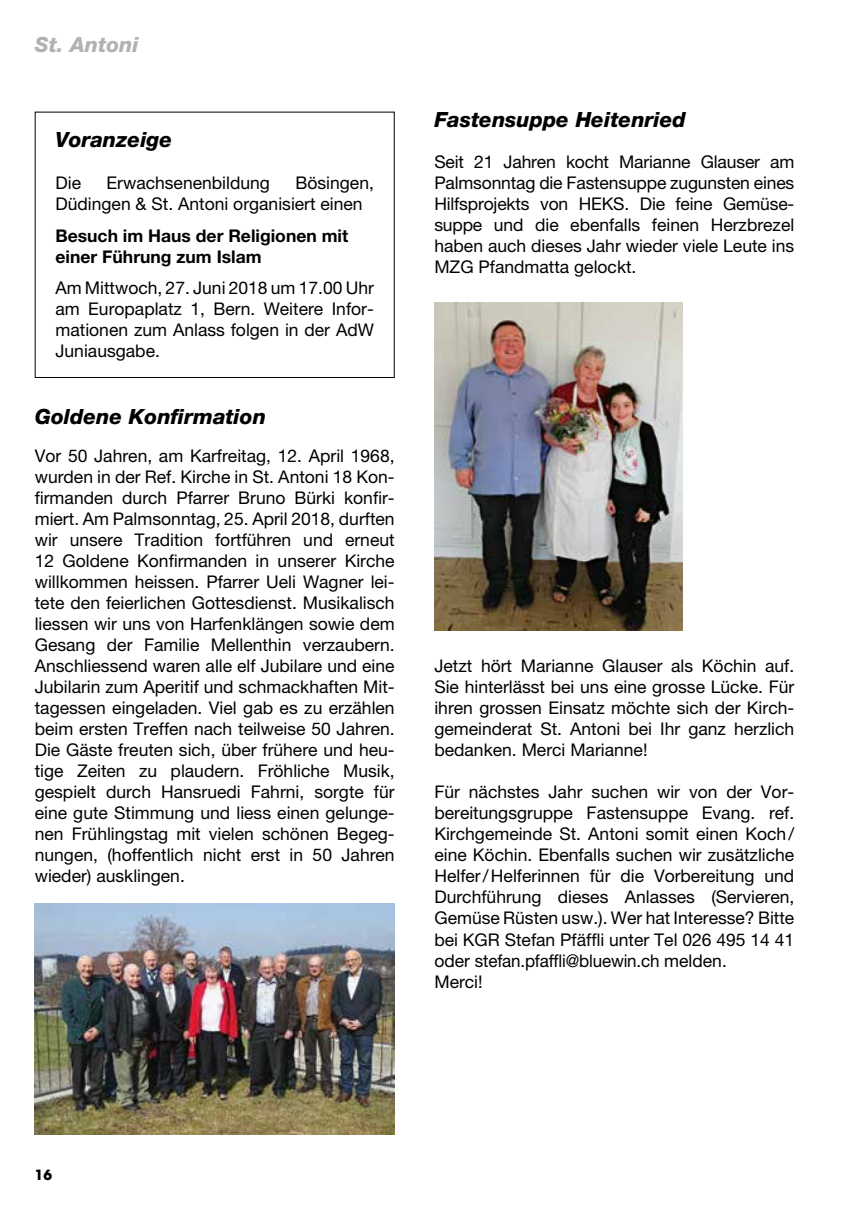
<style>
.page{position:relative;width:844px;height:1216px;background:#fff}
.page>*{position:absolute;margin:0;border:0;box-sizing:border-box;transform-origin:0 0}
.t1{font:italic 800 21px "Helvetica Neue LT Std";color:#000}
.t2{font:italic 800 21px "Helvetica Neue LT Std";color:#b3b2b2}
.t3{font:17.5px/21px "Helvetica Neue LT Std";color:#000;text-align:justify}
.t4{font:700 17.5px/21px "Helvetica Neue LT Std";color:#000}
.t5{font:700 14px "Avant Garde";color:#000}
</style>
<div class="page">
<img style="left:35px;top:903px;width:359px;height:231px">
<img style="left:434px;top:302px;width:248px;height:328px">
<p class="t2" style="left:35px;top:32px;width:105px">St. Antoni</p>
<p class="t1" style="left:55px;top:127px;width:118px">Voranzeige</p>
<p class="t3" style="left:55px;top:172px;width:27px">Die</p>
<p class="t3" style="left:106px;top:172px;width:165px">Erwachsenenbildung</p>
<p class="t3" style="left:55px;top:172px;width:320px;text-indent:240px">Bösingen,<br>Düdingen &amp; St. Antoni organisiert einen</p>
<p class="t4" style="left:55px;top:224px;width:294px">Besuch im Haus der Religionen mit einer Führung zum Islam</p>
<p class="t3" style="left:55px;top:277px;width:320px">Am Mittwoch, 27. Juni 2018 um 17.00 Uhr am Europaplatz 1, Bern. Weitere Infor&shy;mationen zum Anlass folgen in der AdW Juniausgabe.</p>
<p class="t1" style="left:35px;top:404px;width:233px">Goldene Konfirmation</p>
<p class="t3" style="left:35px;top:445px;width:361px">Vor 50 Jahren, am Karfreitag, 12. April 1968, wurden in der Ref. Kirche in St. Antoni 18 Kon&shy;firmanden durch Pfarrer Bruno Bürki konfir&shy;miert. Am Palmsonntag, 25. April 2018, durften wir unsere Tradition fortführen und erneut 12 Goldene Konfirmanden in unserer Kirche willkommen heissen. Pfarrer Ueli Wagner lei&shy;tete den feierlichen Gottesdienst. Musikalisch liessen wir uns von Harfenklängen sowie dem Gesang der Familie Mellenthin verzaubern.<br>Anschliessend waren alle elf Jubilare und eine Jubilarin zum Aperitif und schmackhaften Mit&shy;tagessen eingeladen. Viel gab es zu erzählen beim ersten Treffen nach teilweise 50 Jahren.<br>Die Gäste freuten sich, über frühere und heu&shy;tige Zeiten zu plaudern. Fröhliche Musik, gespielt durch Hansruedi Fahrni, sorgte für eine gute Stimmung und liess einen gelunge&shy;nen Frühlingstag mit vielen schönen Begeg&shy;nungen, (hoffentlich nicht erst in 50 Jahren wieder) ausklingen.</p>
<p class="t1" style="left:434px;top:107px;width:253px">Fastensuppe Heitenried</p>
<p class="t3" style="left:434px;top:151px;width:361px">Seit 21 Jahren kocht Marianne Glauser am Palmsonntag die Fastensuppe zugunsten eines Hilfsprojekts von HEKS. Die feine Gemüse&shy;suppe und die ebenfalls feinen Herzbrezel haben auch dieses Jahr wieder viele Leute ins MZG Pfandmatta gelockt.</p>
<p class="t3" style="left:434px;top:655px;width:361px">Jetzt hört Marianne Glauser als Köchin auf.<br>Sie hinterlässt bei uns eine grosse Lücke. Für ihren grossen Einsatz möchte sich der Kirch&shy;gemeinderat St. Antoni bei Ihr ganz herzlich bedanken. Merci Marianne!</p>
<p class="t3" style="left:434px;top:781px;width:361px;text-align:left">Für nächstes Jahr suchen wir von der Vor&shy;bereitungsgruppe Fastensuppe Evang. ref.<br>Kirchgemeinde St. Antoni somit einen Koch/ eine Köchin. Ebenfalls suchen wir zusätzliche Helfer/Helferinnen für die Vorbereitung und Durchführung dieses Anlasses (Servieren, Gemüse Rüsten usw.). Wer hat Interesse? Bitte bei KGR Stefan Pfäffli unter Tel 026 495 14 41 oder stefan.pfaffli@bluewin.ch melden.<br>Merci!</p>
<p class="t5" style="left:35px;top:1166px;width:19px">16</p>
</div>
